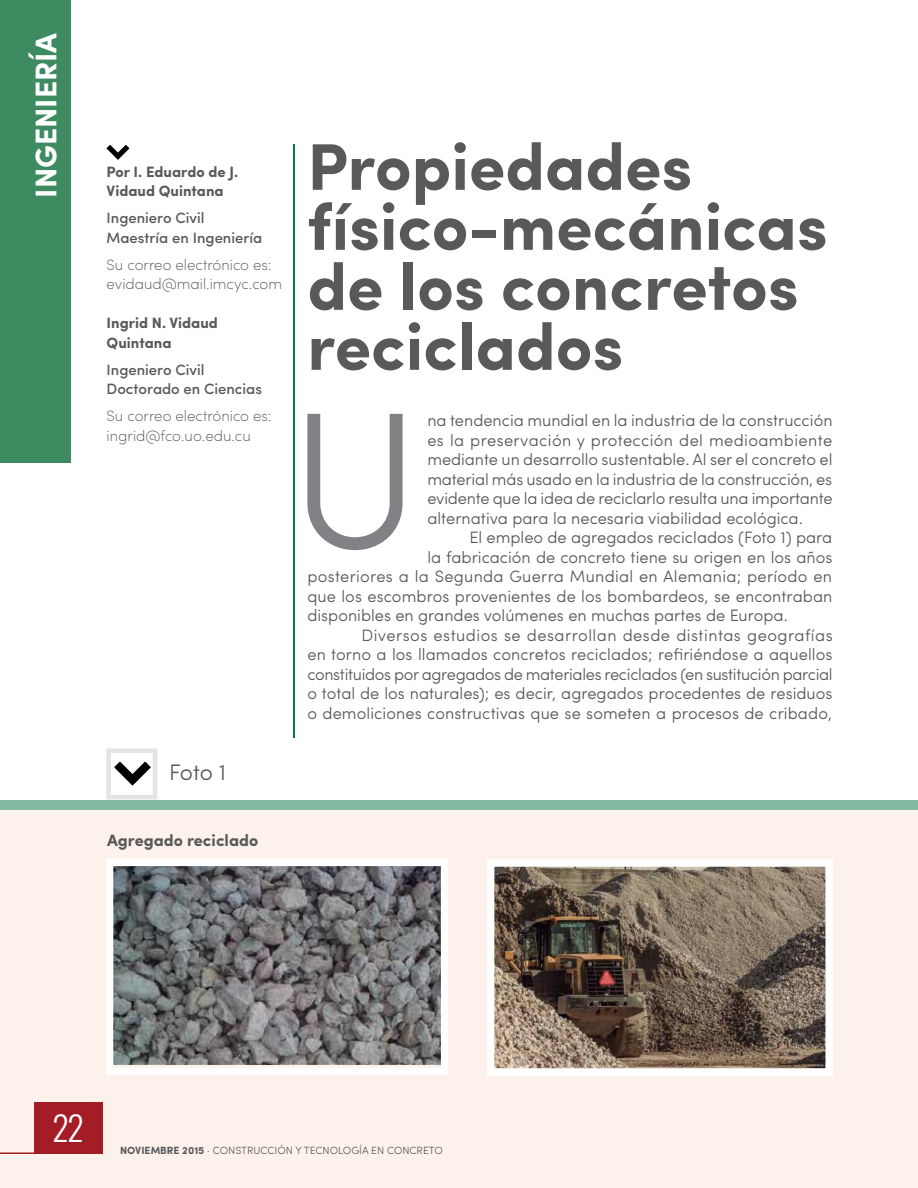
<style>
.page{position:relative;width:918px;height:1188px;background:#fff}
.page>*{position:absolute;margin:0;border:0;box-sizing:border-box;transform-origin:0 0}
.t1{font:300 195px "Sofia Pro";color:#808285}
.t2{font:700 66px/60px "Sofia Pro";color:#58595b}
.t3{font:300 33px "Oswald";color:#fff}
.t4{font:700 30px "Sofia Pro";color:#fff}
.t5{font:300 22.5px "Sofia Pro";color:#58595b}
.t6{font:300 16.5px/19.5px "Sofia Pro";color:#58595b;text-align:justify}
.t7{font:300 16.5px "Sofia Pro";letter-spacing:-.02em;color:#58595b}
.t8{font:300 16.5px "Sofia Pro";letter-spacing:.03em;color:#58595b}
.t9{font:700 16.5px "Sofia Pro";color:#58595b}
.t10{font:200 15px/19.5px "Sofia Pro";color:#58595b}
.t11{font:500 15px/19.5px "Sofia Pro";color:#58595b}
.t12{font:700 15px/19.5px "Sofia Pro";color:#58595b}
.t13{font:300 10.5px "Sofia Pro";color:#58595b}
.s1{font-weight:700}
</style>
<div class="page">
<div style="left:0;top:810px;width:918px;height:378px;background:#fdf1eb"></div>
<div style="left:0;top:801px;width:918px;height:9px;background:#85b9a4"></div>
<img style="left:115px;top:868px;width:324px;height:197px">
<div style="left:106px;top:859px;width:342px;height:216px;border:8px solid #fff"></div>
<img style="left:496px;top:868px;width:328px;height:199px">
<div style="left:487px;top:859px;width:346px;height:217px;border:8px solid #fff"></div>
<div style="left:106px;top:748px;width:51px;height:52px;background:#fff;border:4px solid #e4e4e6"></div>
<svg style="left:114px;top:762px;width:37px;height:23px"></svg>
<svg style="left:107px;top:145px;width:22px;height:15px"></svg>
<div style="left:0;top:0;width:70px;height:462px;background:#3e8b61"></div>
<hr style="left:293px;top:144px;width:2px;height:594px;background:#007a48">
<div style="left:34px;top:1103px;width:68px;height:51px;background:#a41d26"></div>
<hr style="left:0;top:1152px;width:102px;height:2px;background:#a41d26">
<h3 class="t4" style="left:23px;top:198px;width:166px;rotate:-90deg">INGENIERÍA</h3>
<h2 class="t2" style="left:307px;top:133px;width:522px">Propiedades físico-mecánicas de los concretos reciclados</h2>
<p class="t12" style="left:107px;top:161px;width:133px">Por I. Eduardo de J.<br>Vidaud Quintana</p>
<p class="t11" style="left:107px;top:207px;width:157px">Ingeniero Civil<br>Maestría en Ingeniería</p>
<p class="t10" style="left:107px;top:254px;width:177px">Su correo electrónico es: evidaud@mail.imcyc.com</p>
<p class="t12" style="left:107px;top:312px;width:113px">Ingrid N. Vidaud<br>Quintana</p>
<p class="t11" style="left:107px;top:359px;width:157px">Ingeniero Civil<br>Doctorado en Ciencias</p>
<p class="t10" style="left:107px;top:405px;width:166px">Su correo electrónico es: ingrid@fco.uo.edu.cu</p>
<p class="t6" style="left:427px;top:410px;width:407px">na tendencia mundial en la industria de la construcción es la preservación y protección del medioambiente mediante un desarrollo sustentable. Al ser el concreto el material más usado en la industria de la construcción, es evidente que la idea de reciclarlo resulta una importante alternativa para la necesaria viabilidad ecológica.</p>
<p class="t6" style="left:469px;top:527px;width:365px">El empleo de agregados reciclados (Foto 1) para</p>
<p class="t6" style="left:427px;top:546px;width:406px">la fabricación de concreto tiene su origen en los años</p>
<p class="t6" style="left:307px;top:566px;width:526px">posteriores a la Segunda Guerra Mundial en Alemania; período en</p>
<p class="t6" style="left:307px;top:585px;width:527px">que los escombros provenientes de los bombardeos, se encontraban</p>
<p class="t6" style="left:307px;top:605px;width:482px">disponibles en grandes volúmenes en muchas partes de Europa.</p>
<p class="t8" style="left:361px;top:623px;width:473px">Diversos estudios se desarrollan desde distintas geografías</p>
<p class="t6" style="left:307px;top:644px;width:527px">en torno a los llamados concretos reciclados; refiriéndose a aquellos</p>
<p class="t7" style="left:307px;top:662px;width:527px">constituidos por agregados de materiales reciclados (en sustitución parcial</p>
<p class="t6" style="left:307px;top:683px;width:526px">o total de los naturales); es decir, agregados procedentes de residuos</p>
<p class="t6" style="left:307px;top:702px;width:526px">o demoliciones constructivas que se someten a procesos de cribado,</p>
<h1 class="t1" style="left:289px;top:337px;width:133px">U</h1>
<h3 class="t5" style="left:169px;top:756px;width:58px">Foto 1</h3>
<p class="t9" style="left:107px;top:828px;width:153px">Agregado reciclado</p>
<h3 class="t3" style="left:53px;top:1105px;width:32px">22</h3>
<p class="t13" style="left:120px;top:1142px;width:324px"><span class="s1">NOVIEMBRE 2015</span> · CONSTRUCCIÓN Y TECNOLOGÍA EN CONCRETO</p>
</div>
